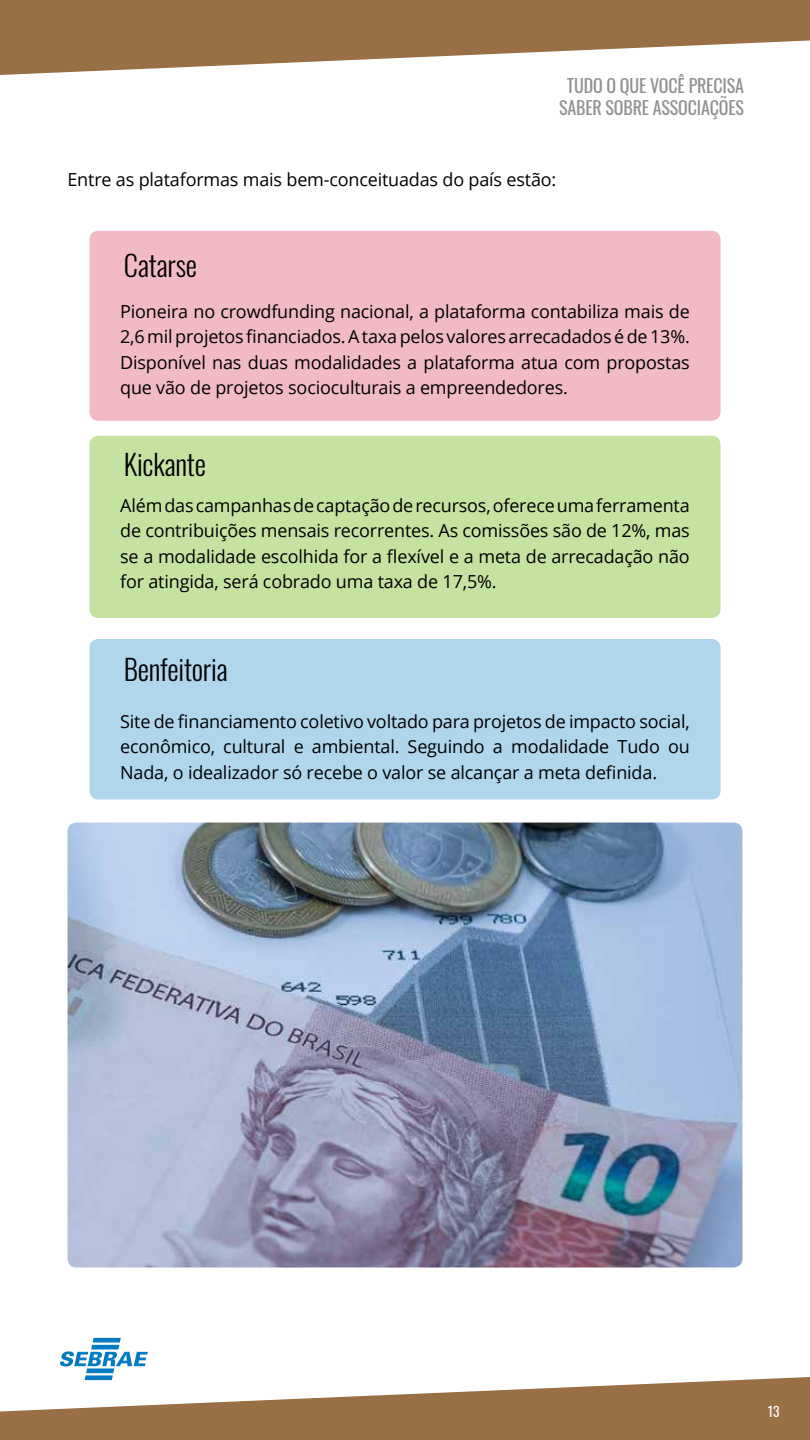
<style>
.page{position:relative;width:810px;height:1440px;background:#fff}
.page>*{position:absolute;margin:0;border:0;box-sizing:border-box;transform-origin:0 0}
.t1{font:300 28.5px "Oswald";letter-spacing:-.01em;color:#000}
.t2{font:18px/25.5px "Open Sans";letter-spacing:-.01em;color:#000;text-align:justify}
.t3{font:18px/22.5px "Oswald";letter-spacing:-.01em;color:#919191;text-align:center}
.t4{font:13.5px "Oswald";color:#fff}
</style>
<div class="page">
<div style="left:89px;top:231px;width:632px;height:190px;background:#f1bac4;border-radius:9px"></div>
<div style="left:89px;top:639px;width:632px;height:161px;background:#b0d6ec;border-radius:9px"></div>
<div style="left:89px;top:436px;width:632px;height:182px;background:#c6e2a0;border-radius:9px"></div>
<img style="left:68px;top:823px;width:674px;height:445px">
<svg style="left:0;top:0;width:810px;height:75px;fill:#996f45"></svg>
<svg style="left:0;top:1377px;width:810px;height:63px;fill:#996f45"></svg>
<svg style="left:60px;top:1338px;width:88px;height:42px"></svg>
<p class="t3" style="left:559px;top:72px;width:186px">TUDO O QUE VOCÊ PRECISA<br>SABER SOBRE ASSOCIAÇÕES</p>
<p class="t2" style="left:68px;top:167px;width:490px">Entre as plataformas mais bem-conceituadas do país estão:</p>
<h1 class="t1" style="left:124px;top:240px;width:75px">Catarse</h1>
<p class="t2" style="left:120px;top:298px;width:571px">Pioneira no crowdfunding nacional, a plataforma contabiliza mais de 2,6 mil projetos financiados. A taxa pelos valores arrecadados é de 13%.<br>Disponível nas duas modalidades a plataforma atua com propostas que vão de projetos socioculturais a empreendedores.</p>
<h1 class="t1" style="left:124px;top:439px;width:83px">Kickante</h1>
<p class="t2" style="left:120px;top:492px;width:571px">Além das campanhas de captação de recursos, oferece uma ferramenta de contribuições mensais recorrentes. As comissões são de 12%, mas se a modalidade escolhida for a flexível e a meta de arrecadação não for atingida, será cobrado uma taxa de 17,5%.</p>
<h1 class="t1" style="left:124px;top:644px;width:106px">Benfeitoria</h1>
<p class="t2" style="left:120px;top:708px;width:571px">Site de financiamento coletivo voltado para projetos de impacto social, econômico, cultural e ambiental. Seguindo a modalidade Tudo ou Nada, o idealizador só recebe o valor se alcançar a meta definida.</p>
<p class="t4" style="left:768px;top:1399px;width:13px">13</p>
</div>
